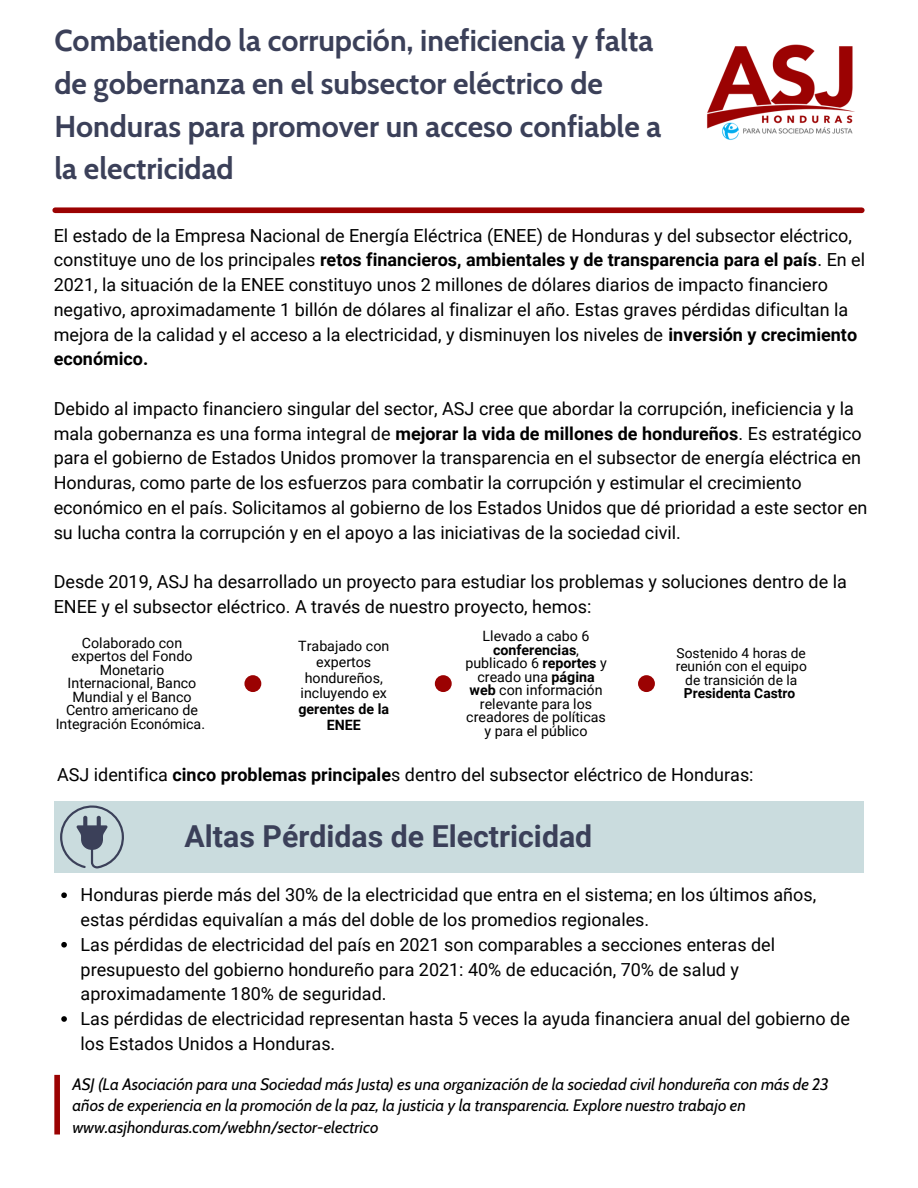
<style>
.page{position:relative;width:918px;height:1188px;background:#fff}
.page>*{position:absolute;margin:0;border:0;box-sizing:border-box;transform-origin:0 0}
.t1{font:700 30.3px "Roboto";color:#3b4059}
.t2{font:700 30px/42.8px "Cabin";color:#3b4059}
.t3{font:18px/24.8px "Roboto";color:#000}
.t4{font:italic 16.5px/21.3px "Cabin";color:#000}
.t5{font:14.25px/13.5px "Roboto";color:#000;text-align:center}
.t6{font:13.8px/13.5px "Roboto";color:#000;text-align:center}
.s1{font-weight:700}
</style>
<div class="page">
<div style="left:55px;top:207px;width:807px;height:6px;background:#9b0202"></div>
<div style="left:54px;top:801px;width:810px;height:72px;background:#cadcde"></div>
<svg style="left:60px;top:805px;width:64px;height:63px"></svg>
<img style="left:707px;top:44px;width:148px;height:96px">
<div style="left:244px;top:675px;width:17px;height:17px;background:#9b0202;border-radius:50%"></div>
<svg style="left:61px;top:892px;width:6px;height:6px"></svg>
<svg style="left:61px;top:942px;width:6px;height:6px"></svg>
<svg style="left:61px;top:1016px;width:6px;height:6px"></svg>
<div style="left:435px;top:675px;width:17px;height:17px;background:#9b0202;border-radius:50%"></div>
<div style="left:638px;top:675px;width:17px;height:17px;background:#9b0202;border-radius:50%"></div>
<div style="left:54px;top:1075px;width:6px;height:60px;background:#9b0202"></div>
<p class="t2" style="left:54px;top:19px;width:609px">Combatiendo la corrupción, ineficiencia y falta de gobernanza en el subsector eléctrico de Honduras para promover un acceso confiable a la electricidad</p>
<p class="t3" style="left:54px;top:223px;width:813px">El estado de la Empresa Nacional de Energía Eléctrica (ENEE) de Honduras y del subsector eléctrico, constituye uno de los principales <span class="s1">retos financieros, ambientales y de transparencia para el país</span>. En el 2021, la situación de la ENEE constituyo unos 2 millones de dólares diarios de impacto financiero negativo, aproximadamente 1 billón de dólares al finalizar el año. Estas graves pérdidas dificultan la mejora de la calidad y el acceso a la electricidad, y disminuyen los niveles de <span class="s1">inversión y crecimiento económico.</span></p>
<p class="t3" style="left:54px;top:396px;width:815px">Debido al impacto financiero singular del sector, ASJ cree que abordar la corrupción, ineficiencia y la mala gobernanza es una forma integral de <span class="s1">mejorar la vida de millones de hondureños</span>. Es estratégico para el gobierno de Estados Unidos promover la transparencia en el subsector de energía eléctrica en Honduras, como parte de los esfuerzos para combatir la corrupción y estimular el crecimiento económico en el país. Solicitamos al gobierno de los Estados Unidos que dé prioridad a este sector en su lucha contra la corrupción y en el apoyo a las iniciativas de la sociedad civil.</p>
<p class="t3" style="left:54px;top:570px;width:795px">Desde 2019, ASJ ha desarrollado un proyecto para estudiar los problemas y soluciones dentro de la<br>ENEE y el subsector eléctrico. A través de nuestro proyecto, hemos:</p>
<p class="t5" style="left:56px;top:636px;width:151px">Colaborado con expertos del Fondo<br>Monetario<br>Internacional, Banco<br>Mundial y el Banco<br>Centro americano de<br>Integración Económica.</p>
<p class="t5" style="left:298px;top:638px;width:93px;line-height:15.8px">Trabajado con expertos hondureños, incluyendo ex <span class="s1">gerentes de la<br>ENEE</span></p>
<p class="t5" style="left:465px;top:629px;width:143px">Llevado a cabo 6 <span class="s1">conferencias</span>, publicado 6 <span class="s1">reportes</span> y creado una <span class="s1">página web</span> con información relevante para los creadores de políticas y para el público</p>
<p class="t6" style="left:676px;top:646px;width:133px">Sostenido 4 horas de reunión con el equipo de transición de la<br><span class="s1">Presidenta Castro</span></p>
<p class="t3" style="left:57px;top:762px;width:698px">ASJ identifica <span class="s1">cinco problemas principale</span>s dentro del subsector eléctrico de Honduras:</p>
<p class="t1" style="left:185px;top:819px;width:409px">Altas Pérdidas de Electricidad</p>
<p class="t3" style="left:81px;top:883px;width:737px">Honduras pierde más del 30% de la electricidad que entra en el sistema; en los últimos años, estas pérdidas equivalían a más del doble de los promedios regionales.</p>
<p class="t3" style="left:81px;top:932px;width:696px">Las pérdidas de electricidad del país en 2021 son comparables a secciones enteras del presupuesto del gobierno hondureño para 2021: 40% de educación, 70% de salud y aproximadamente 180% de seguridad.</p>
<p class="t3" style="left:81px;top:1007px;width:771px">Las pérdidas de electricidad representan hasta 5 veces la ayuda financiera anual del gobierno de los Estados Unidos a Honduras.</p>
<p class="t4" style="left:72px;top:1073px;width:758px">ASJ (La Asociación para una Sociedad más Justa) es una organización de la sociedad civil hondureña con más de 23 años de experiencia en la promoción de la paz, la justicia y la transparencia. Explore nuestro trabajo en www.asjhonduras.com/webhn/sector-electrico</p>
</div>
